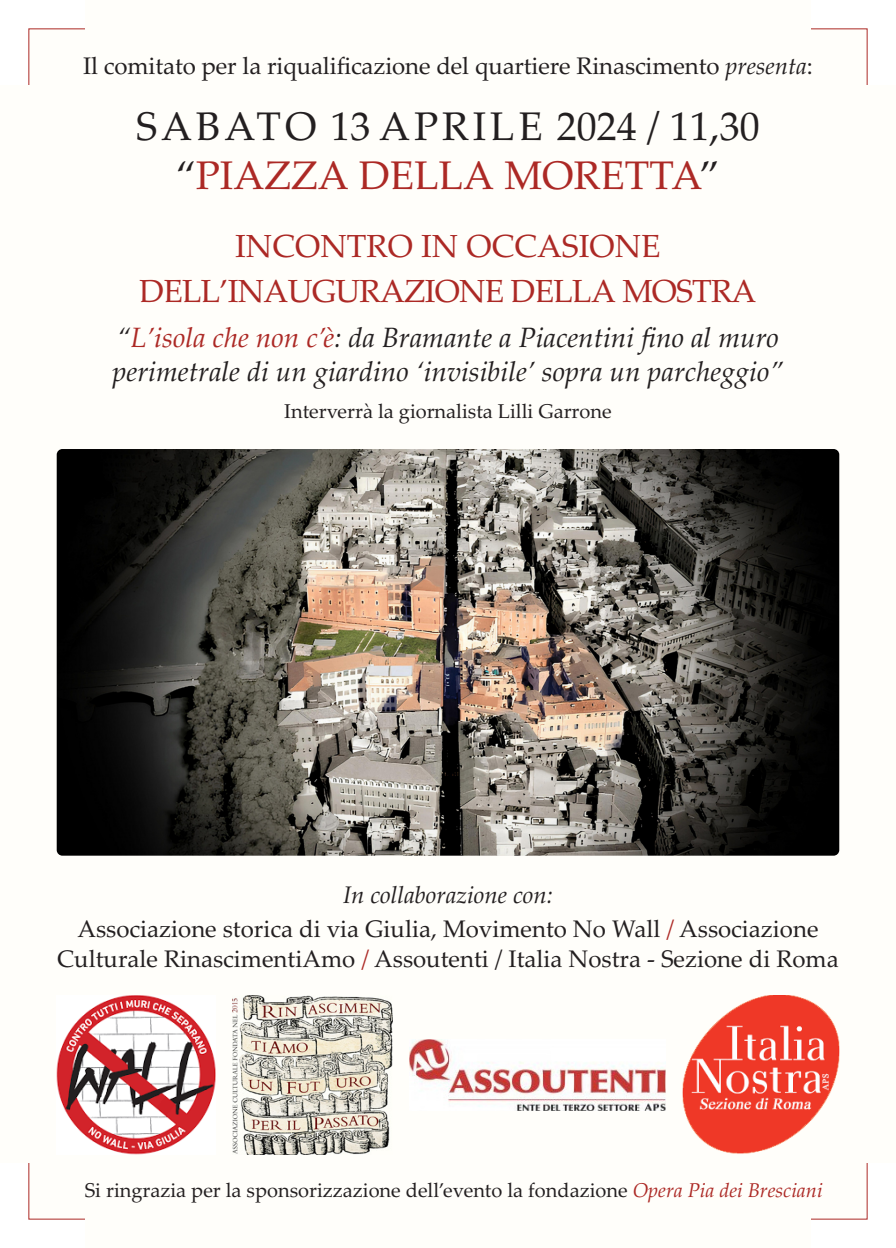
<style>
.page{position:relative;width:896px;height:1248px;background:#fff}
.page>*{position:absolute;margin:0;border:0;box-sizing:border-box;transform-origin:0 0}
.t1{font:40px/49px "Palatino Linotype";color:#231f20;text-align:center}
.t2{font:32px/45px "Palatino Linotype";letter-spacing:-.025em;color:#ac2925;text-align:center}
.t3{font:italic 28px/34.2px "Palatino Linotype";color:#231f20}
.t4{font:24px/34.4px "Palatino Linotype";color:#231f20;text-align:center}
.t5{font:20px "Palatino Linotype";color:#231f20}
.s1{font-style:italic}
.s2{color:#ac2925}
.s3{font-style:italic;color:#ac2925}
</style>
<div class="page">
<div style="left:29px;top:29px;width:837px;height:1189px;background:#fffefa"></div>
<img style="left:57px;top:995px;width:158px;height:159px">
<img style="left:232px;top:995px;width:160px;height:159px">
<img style="left:683px;top:995px;width:156px;height:159px">
<img style="left:410px;top:1039px;width:256px;height:71px">
<img style="left:57px;top:449px;width:782px;height:406px;border-radius:6px">
<div style="left:85px;top:0;width:726px;height:45px;background:#fffefa"></div>
<div style="left:85px;top:1202px;width:726px;height:45px;background:#fffefa"></div>
<div style="left:0;top:85px;width:45px;height:1077px;background:#fffefa"></div>
<div style="left:850px;top:85px;width:46px;height:1077px;background:#fffefa"></div>
<p class="t4" style="left:83px;top:49px;width:731px">Il comitato per la riqualificazione del quartiere Rinascimento <span class="s1">presenta</span>:</p>
<h1 class="t1" style="left:136px;top:102px;width:625px">SABATO 13 APRILE 2024 / 11,30 “<span class="s2">PIAZZA DELLA MORETTA</span>”</h1>
<h2 class="t2" style="left:139px;top:223px;width:618px">INCONTRO IN OCCASIONE<br>DELL’INAUGURAZIONE DELLA MOSTRA</h2>
<p class="t3" style="left:112px;top:320px;width:672px">“<span class="s2">L’isola che non c’è</span>: da Bramante a Piacentini fino al muro perimetrale di un giardino ‘invisibile’ sopra un parcheggio”</p>
<p class="t5" style="left:284px;top:399px;width:329px">Interverrà la giornalista Lilli Garrone</p>
<p class="t4" style="left:77px;top:877px;width:742px"><span class="s1">In collaborazione con:<br></span>Associazione storica di via Giulia, Movimento No Wall <span class="s2">/</span> Associazione</p>
<p class="t4" style="left:57px;top:941px;width:783px">Culturale RinascimentiAmo <span class="s2">/</span> Assoutenti / Italia Nostra - Sezione di Roma</p>
<p class="t5" style="left:85px;top:1178px;width:739px">Si ringrazia per la sponsorizzazione dell’evento la fondazione <span class="s3">Opera Pia dei Bresciani</span></p>
</div>
